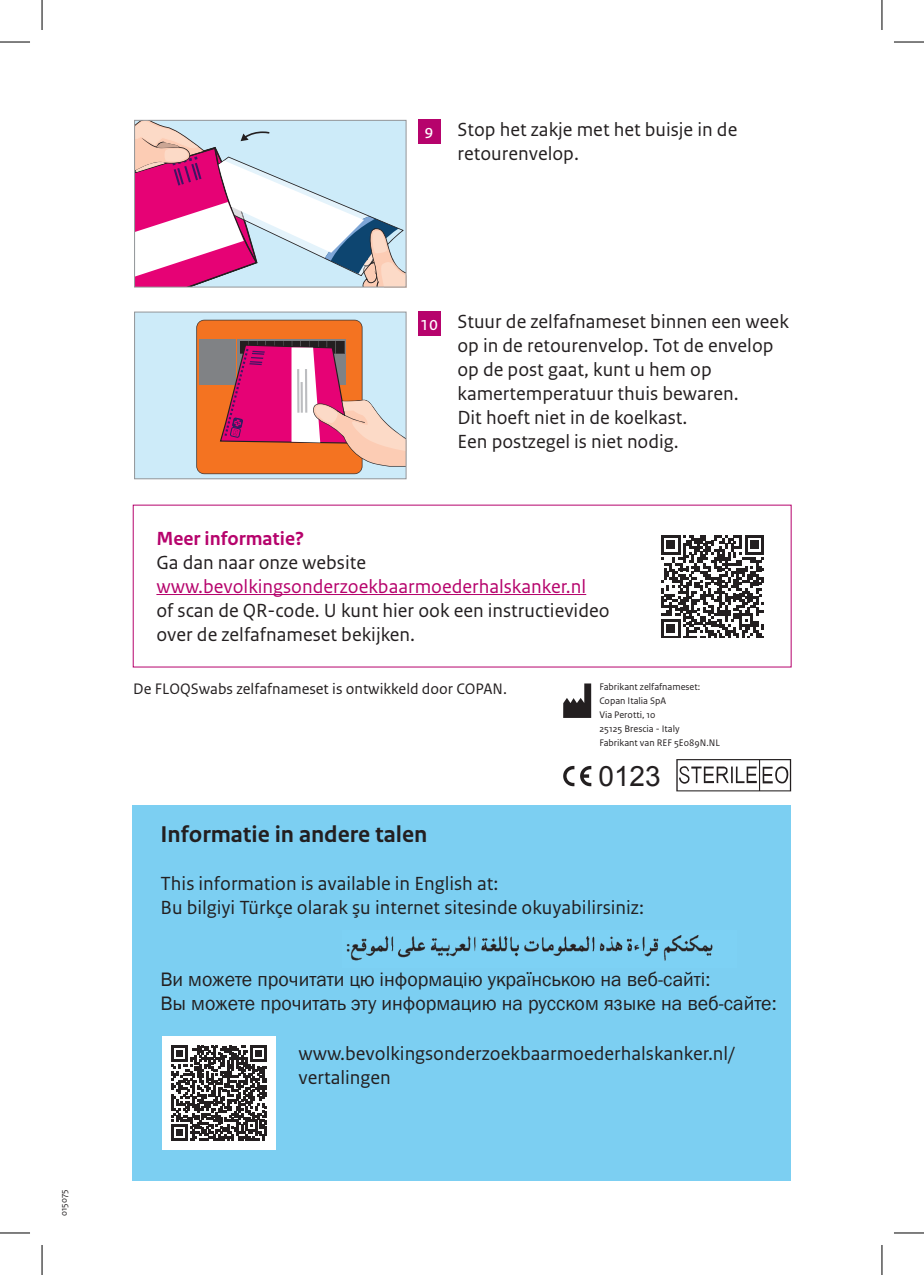
<style>
.page{position:relative;width:924px;height:1275px;background:#fff}
.page>*{position:absolute;margin:0;border:0;box-sizing:border-box;transform-origin:0 0}
.t1{font:28px "Arial";color:#231f20}
.t2{font:700 24px "Rijksoverheid Sans Text";color:#231f20}
.t3{font:20px/24px "Rijksoverheid Sans Text";color:#231f20}
.t4{font:20px/24px "Franklin Gothic";color:#231f20}
.t5{font:20px "Rijksoverheid Sans Text";color:#b6036c}
.t6{font:700 20px "Rijksoverheid Sans Text";color:#b6036c}
.t7{font:16px "Rijksoverheid Sans Text";color:#231f20}
.t8{font:10px/14px "Rijksoverheid Sans Text";color:#231f20}
.t9{font:9.2px "Rijksoverheid Sans Text";color:#231f20}
.s1{color:#fff}
</style>
<div class="page">
<svg style="left:136px;top:122px;width:268px;height:163px"></svg>
<div style="left:134px;top:120px;width:272px;height:167px;border:1px solid #939598"></div>
<div style="left:417px;top:120px;width:23px;height:24px;background:#b6036c"></div>
<div style="left:134px;top:312px;width:272px;height:167px;background:#cdebf9"></div>
<svg style="left:196px;top:320px;width:208px;height:154px;background:#d77c79"></svg>
<div style="left:134px;top:311px;width:272px;height:168px;border:1px solid #939598"></div>
<div style="left:417px;top:311px;width:23px;height:24px;background:#b6036c"></div>
<hr style="left:156px;top:594px;width:430px;height:1px;background:#b6036c">
<svg style="left:661px;top:535px;width:102px;height:102px"></svg>
<svg style="left:563px;top:683px;width:28px;height:35px"></svg>
<svg style="left:563px;top:766px;width:28px;height:20px"></svg>
<svg style="left:676px;top:759px;width:114px;height:32px"></svg>
<div style="left:133px;top:805px;width:657px;height:375px;background:#7ccff2"></div>
<img style="left:346px;top:935px;width:367px;height:26px">
<div style="left:162px;top:1036px;width:113px;height:113px;background:#fff"></div>
<svg style="left:171px;top:1045px;width:95px;height:95px"></svg>
<hr style="left:0;top:42px;width:30px;height:1px;background:#000">
<hr style="left:893px;top:42px;width:30px;height:1px;background:#000">
<hr style="left:0;top:1232px;width:30px;height:1px;background:#000">
<hr style="left:893px;top:1232px;width:30px;height:1px;background:#000">
<hr style="left:42px;top:0;width:1px;height:30px;background:#000">
<hr style="left:42px;top:1245px;width:1px;height:30px;background:#000">
<hr style="left:881px;top:0;width:1px;height:30px;background:#000">
<hr style="left:881px;top:1245px;width:1px;height:30px;background:#000">
<p class="t9" style="left:58px;top:1216px;width:28px;rotate:-90deg">015075</p>
<p class="t3" style="left:457px;top:118px;width:281px;text-indent:-33px"><span class="s1">9</span> Stop het zakje met het buisje in de retourenvelop.</p>
<p class="t3" style="left:457px;top:309px;width:333px;text-indent:-37px"><span class="s1">10</span> Stuur de zelfafnameset binnen een week op in de retourenvelop. Tot de envelop op de post gaat, kunt u hem op kamertemperatuur thuis bewaren.<br>Dit hoeft niet in de koelkast.<br>Een postzegel is niet nodig.</p>
<p class="t6" style="left:156px;top:526px;width:149px">Meer informatie?</p>
<p class="t3" style="left:156px;top:550px;width:211px">Ga dan naar onze website</p>
<p class="t5" style="left:156px;top:574px;width:431px">www.bevolkingsonderzoekbaarmoederhalskanker.nl</p>
<p class="t3" style="left:156px;top:598px;width:454px">of scan de QR-code. U kunt hier ook een instructievideo over de zelfafnameset bekijken.</p>
<p class="t7" style="left:133px;top:679px;width:375px">De FLOQSwabs zelfafnameset is ontwikkeld door COPAN.</p>
<p class="t8" style="left:599px;top:680px;width:122px">Fabrikant zelfafnameset:<br>Copan Italia SpA<br>Via Perotti, 10<br>25125 Brescia - Italy<br>Fabrikant van REF 5E089N.NL</p>
<h1 class="t1" style="left:598px;top:758px;width:64px">0123</h1>
<p class="t2" style="left:160px;top:820px;width:268px">Informatie in andere talen</p>
<p class="t3" style="left:160px;top:871px;width:484px">This information is available in English at:<br>Bu bilgiyi Türkçe olarak şu internet sitesinde okuyabilirsiniz:</p>
<p class="t4" style="left:160px;top:967px;width:617px">Ви можете прочитати цю інформацію українською на веб-сайті:<br>Вы можете прочитать эту информацию на русском языке на веб-сайте:</p>
<p class="t3" style="left:298px;top:1041px;width:437px">www.bevolkingsonderzoekbaarmoederhalskanker.nl/ vertalingen</p>
</div>
